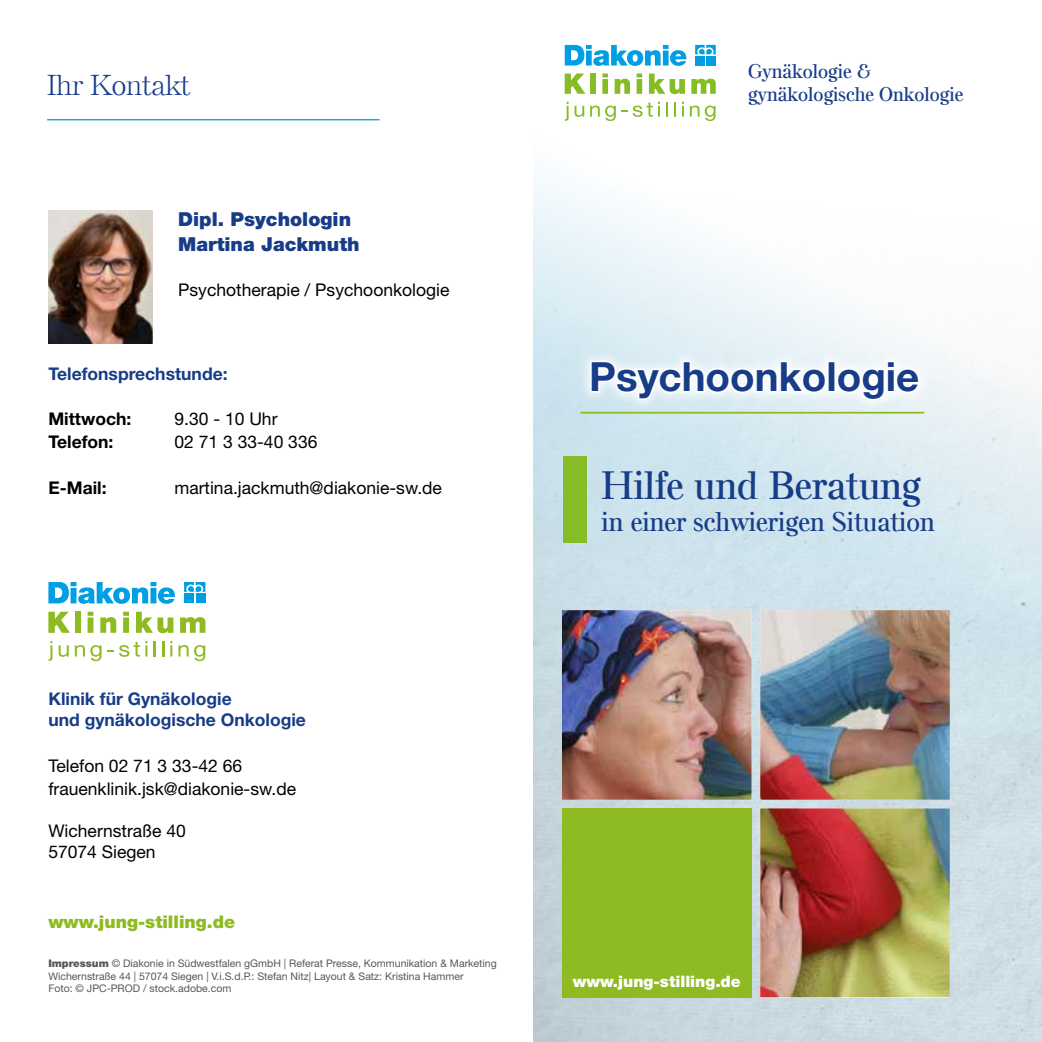
<style>
.page{position:relative;width:1042px;height:1042px;background:#fff}
.page>*{position:absolute;margin:0;border:0;box-sizing:border-box;transform-origin:0 0}
.t1{font:700 40.25px "Helvetica Neue LT Pro";color:#173c88}
.t2{font:600 38.5px "Else NPLLT";color:#173c88}
.t3{font:300 28px "Else NPLLT";color:#173c88}
.t4{font:600 26.25px "Else NPLLT";color:#173c88}
.t5{font:600 19.25px/23.1px "Else NPLLT";color:#173c88}
.t6{font:900 19.25px/24.5px "Helvetica Neue LT Std";color:#173c88}
.t7{font:17.5px/22.8px "Helvetica Neue LT Std";color:#000}
.t8{font:700 17.5px/21px "Helvetica Neue LT Pro";color:#173c88}
.t9{font:700 17.5px "Helvetica Neue LT Pro";color:#000}
.t10{font:900 17.5px "Helvetica Neue LT Std";color:#8ebb21}
.t11{font:900 15.75px "Helvetica Neue LT Std";color:#fff}
.t12{font:10.5px/12.6px "Helvetica Neue LT Std";color:#575756}
.s1{font-weight:900}
</style>
<div class="page">
<svg style="left:533px;top:44px;width:509px;height:998px"></svg>
<div style="left:563px;top:456px;width:24px;height:87px;background:#86bc25"></div>
<img style="left:48px;top:211px;width:105px;height:133px">
<hr style="left:47px;top:119px;width:332px;height:1px;background:#009fe3">
<svg style="left:48px;top:582px;width:127px;height:22px"></svg>
<svg style="left:184px;top:582px;width:21px;height:10px"></svg>
<div style="left:184px;top:593px;width:10px;height:10px;background:#009fe3"></div>
<div style="left:196px;top:593px;width:9px;height:10px;background:#009fe3"></div>
<svg style="left:48px;top:612px;width:22px;height:21px"></svg>
<div style="left:75px;top:612px;width:6px;height:21px;background:#8ebb21"></div>
<svg style="left:88px;top:612px;width:5px;height:21px"></svg>
<svg style="left:100px;top:617px;width:16px;height:16px"></svg>
<svg style="left:123px;top:612px;width:6px;height:21px"></svg>
<svg style="left:136px;top:612px;width:37px;height:21px"></svg>
<svg style="left:180px;top:617px;width:25px;height:16px"></svg>
<svg style="left:48px;top:641px;width:4px;height:20px"></svg>
<svg style="left:59px;top:645px;width:10px;height:12px"></svg>
<svg style="left:75px;top:641px;width:72px;height:20px"></svg>
<svg style="left:154px;top:641px;width:2px;height:15px"></svg>
<svg style="left:162px;top:641px;width:2px;height:15px"></svg>
<svg style="left:170px;top:641px;width:2px;height:15px"></svg>
<svg style="left:178px;top:645px;width:27px;height:16px"></svg>
<img style="left:562px;top:610px;width:388px;height:387px">
<div style="left:562px;top:808px;width:189px;height:190px;background:#8ebb21"></div>
<div style="left:578px;top:349px;width:352px;height:63px;background:#fff;opacity:.75"></div>
<svg style="left:589px;top:359px;width:239px;height:46px"></svg>
<svg style="left:835px;top:359px;width:87px;height:43px"></svg>
<svg style="left:565px;top:45px;width:121px;height:21px"></svg>
<svg style="left:695px;top:45px;width:21px;height:9px"></svg>
<div style="left:695px;top:56px;width:9px;height:9px;background:#009fe3"></div>
<div style="left:706px;top:56px;width:10px;height:9px;background:#009fe3"></div>
<svg style="left:565px;top:73px;width:20px;height:21px"></svg>
<div style="left:590px;top:73px;width:6px;height:21px;background:#86bc25"></div>
<svg style="left:602px;top:73px;width:6px;height:21px"></svg>
<svg style="left:614px;top:79px;width:16px;height:15px"></svg>
<svg style="left:636px;top:73px;width:6px;height:21px"></svg>
<svg style="left:649px;top:73px;width:36px;height:21px"></svg>
<svg style="left:691px;top:79px;width:25px;height:15px"></svg>
<svg style="left:565px;top:102px;width:3px;height:19px"></svg>
<svg style="left:574px;top:106px;width:10px;height:11px"></svg>
<svg style="left:590px;top:102px;width:70px;height:19px"></svg>
<svg style="left:666px;top:102px;width:2px;height:15px"></svg>
<svg style="left:674px;top:102px;width:2px;height:15px"></svg>
<svg style="left:682px;top:102px;width:2px;height:15px"></svg>
<svg style="left:690px;top:106px;width:9px;height:11px"></svg>
<svg style="left:705px;top:106px;width:10px;height:15px"></svg>
<hr style="left:580px;top:412px;width:344px;height:1px;background:#8ebb21">
<h3 class="t3" style="left:47px;top:68px;width:145px">Ihr Kontakt</h3>
<h3 class="t6" style="left:178px;top:207px;width:183px">Dipl. Psychologin<br>Martina Jackmuth</h3>
<h3 class="t7" style="left:178px;top:278px;width:273px">Psychotherapie / Psychoonkologie</h3>
<h3 class="t8" style="left:48px;top:363px;width:181px">Telefonsprechstunde:</h3>
<h3 class="t9" style="left:48px;top:408px;width:84px">Mittwoch:</h3>
<h3 class="t7" style="left:174px;top:407px;width:105px">9.30 - 10 Uhr</h3>
<h3 class="t9" style="left:48px;top:431px;width:67px">Telefon:</h3>
<h3 class="t7" style="left:174px;top:430px;width:145px">02 71 3 33-40 336</h3>
<h3 class="t9" style="left:48px;top:476px;width:60px">E-Mail:</h3>
<h3 class="t7" style="left:174px;top:476px;width:269px">martina.jackmuth@diakonie-sw.de</h3>
<h3 class="t8" style="left:48px;top:688px;width:259px">Klinik für Gynäkologie<br>und gynäkologische Onkologie</h3>
<h3 class="t7" style="left:48px;top:754px;width:249px">Telefon 02 71 3 33-42 66 frauenklinik.jsk@diakonie-sw.de</h3>
<h3 class="t7" style="left:48px;top:820px;width:139px;line-height:21px">Wichernstraße 40<br>57074 Siegen</h3>
<h3 class="t10" style="left:48px;top:911px;width:188px">www.jung-stilling.de</h3>
<p class="t12" style="left:48px;top:957px;width:450px"><span class="s1">Impressum</span> © Diakonie in Südwestfalen gGmbH | Referat Presse, Kommunikation &amp; Marketing<br>Wichernstraße 44 | 57074 Siegen | V.i.S.d.P.: Stefan Nitz| Layout &amp; Satz: Kristina Hammer<br>Foto: © JPC-PROD / stock.adobe.com</p>
<h3 class="t5" style="left:748px;top:60px;width:217px">Gynäkologie &amp; gynäkologische Onkologie</h3>
<h1 class="t1" style="left:589px;top:352px;width:332px">Psychoonkologie</h1>
<h2 class="t2" style="left:601px;top:462px;width:321px">Hilfe und Beratung</h2>
<h3 class="t4" style="left:601px;top:505px;width:335px">in einer schwierigen Situation</h3>
<h3 class="t11" style="left:573px;top:972px;width:170px">www.jung-stilling.de</h3>
</div>
